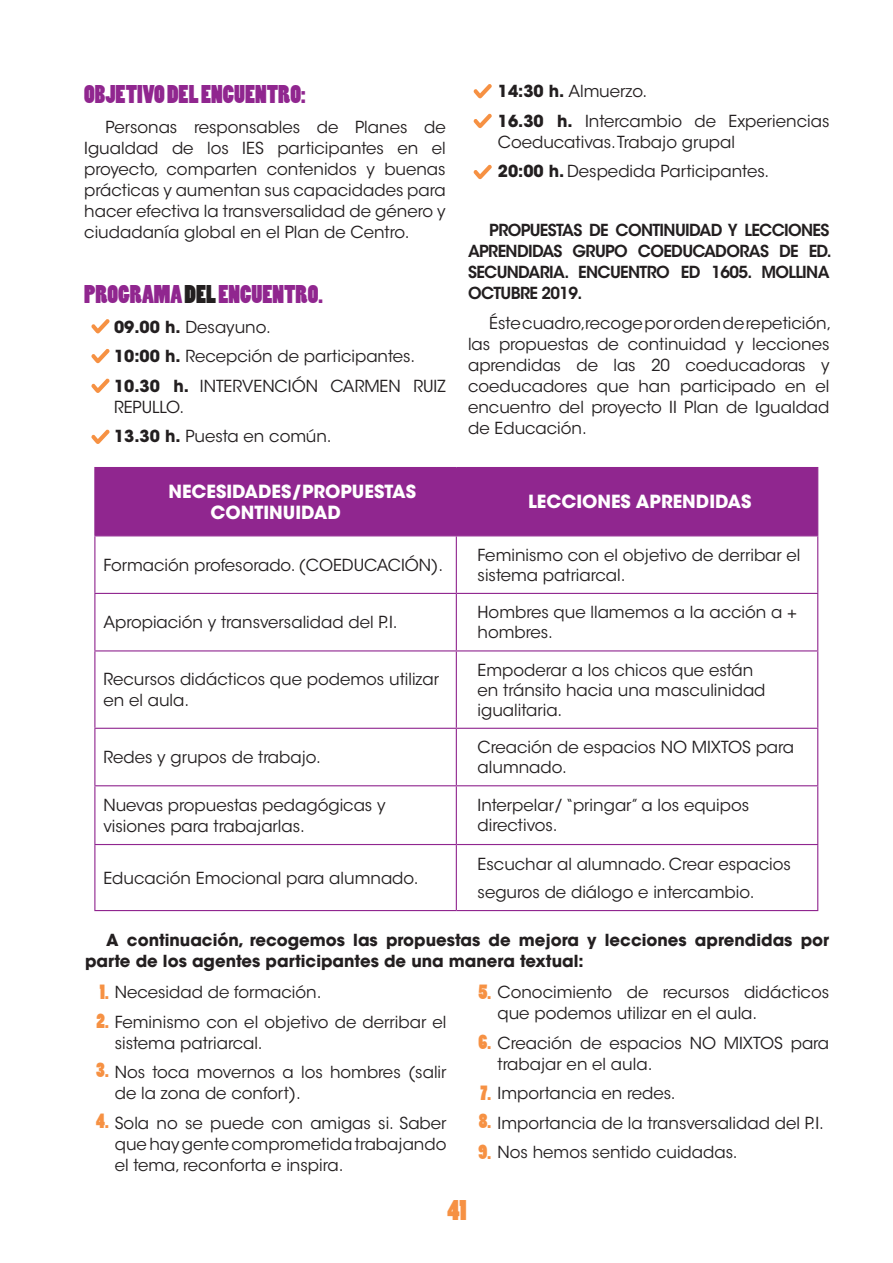
<style>
.page{position:relative;width:893px;height:1263px;background:#fff}
.page>*{position:absolute;margin:0;border:0;box-sizing:border-box;transform-origin:0 0}
.t1{font:27px "Poplar Std";color:#f69143}
.t2{font:24px "Poplar Std";color:#90268f}
.t3{font:19.5px/29.5px "Poplar Std";color:#f69143}
.t4{font:700 18px/21px "ITC Avant Garde Std";color:#fff}
.t5{font:16.5px/21px "ITC Avant Garde Std";color:#231f20}
.t6{font:700 16.5px/21px "ITC Avant Garde Std";color:#231f20}
.t7{font:600 16.5px/21px "ITC Avant Garde Std";letter-spacing:-.04em;color:#231f20}
.s1{color:#231f20}
.s2{font-weight:700}
</style>
<div class="page">
<div style="left:95px;top:468px;width:722px;height:67px;background:#90268f"></div>
<svg style="left:95px;top:536px;width:722px;height:374px"></svg>
<hr style="left:94px;top:467px;width:362px;height:1px;background:#90268f">
<hr style="left:94px;top:468px;width:1px;height:67px;background:#90268f">
<hr style="left:456px;top:467px;width:362px;height:1px;background:#90268f">
<hr style="left:456px;top:468px;width:1px;height:67px;background:#90268f">
<hr style="left:817px;top:468px;width:1px;height:67px;background:#90268f">
<hr style="left:94px;top:535px;width:362px;height:1px;background:#90268f">
<hr style="left:94px;top:536px;width:1px;height:57px;background:#90268f">
<hr style="left:456px;top:535px;width:362px;height:1px;background:#90268f">
<hr style="left:456px;top:536px;width:1px;height:57px;background:#90268f">
<hr style="left:817px;top:536px;width:1px;height:57px;background:#90268f">
<hr style="left:94px;top:593px;width:362px;height:1px;background:#90268f">
<hr style="left:94px;top:594px;width:1px;height:56px;background:#90268f">
<hr style="left:456px;top:593px;width:362px;height:1px;background:#90268f">
<hr style="left:456px;top:594px;width:1px;height:56px;background:#90268f">
<hr style="left:817px;top:594px;width:1px;height:56px;background:#90268f">
<hr style="left:94px;top:650px;width:362px;height:1px;background:#90268f">
<hr style="left:94px;top:651px;width:1px;height:77px;background:#90268f">
<hr style="left:456px;top:650px;width:362px;height:1px;background:#90268f">
<hr style="left:456px;top:651px;width:1px;height:77px;background:#90268f">
<hr style="left:817px;top:651px;width:1px;height:77px;background:#90268f">
<hr style="left:94px;top:728px;width:362px;height:1px;background:#90268f">
<hr style="left:94px;top:729px;width:1px;height:56px;background:#90268f">
<hr style="left:456px;top:728px;width:362px;height:1px;background:#90268f">
<hr style="left:456px;top:729px;width:1px;height:56px;background:#90268f">
<hr style="left:817px;top:729px;width:1px;height:56px;background:#90268f">
<hr style="left:94px;top:785px;width:362px;height:1px;background:#90268f">
<hr style="left:94px;top:786px;width:1px;height:58px;background:#90268f">
<hr style="left:456px;top:785px;width:362px;height:1px;background:#90268f">
<hr style="left:456px;top:786px;width:1px;height:58px;background:#90268f">
<hr style="left:817px;top:786px;width:1px;height:58px;background:#90268f">
<hr style="left:94px;top:844px;width:362px;height:1px;background:#90268f">
<hr style="left:94px;top:845px;width:1px;height:65px;background:#90268f">
<hr style="left:456px;top:844px;width:362px;height:1px;background:#90268f">
<hr style="left:456px;top:845px;width:1px;height:65px;background:#90268f">
<hr style="left:817px;top:845px;width:1px;height:65px;background:#90268f">
<hr style="left:94px;top:910px;width:362px;height:1px;background:#90268f">
<hr style="left:456px;top:910px;width:362px;height:1px;background:#90268f">
<svg style="left:91px;top:319px;width:19px;height:15px"></svg>
<svg style="left:91px;top:349px;width:19px;height:14px"></svg>
<svg style="left:91px;top:378px;width:19px;height:15px"></svg>
<svg style="left:91px;top:429px;width:19px;height:15px"></svg>
<svg style="left:473px;top:84px;width:19px;height:15px"></svg>
<svg style="left:473px;top:113px;width:19px;height:15px"></svg>
<svg style="left:473px;top:164px;width:19px;height:15px"></svg>
<p class="t2" style="left:84px;top:81px;width:223px">OBJETIVO DEL ENCUENTRO:</p>
<p class="t5" style="left:84px;top:117px;width:363px;text-align:justify;text-indent:21px">Personas responsables de Planes de Igualdad de los IES participantes en el proyecto, comparten contenidos y buenas prácticas y aumentan sus capacidades para hacer efectiva la transversalidad de género y ciudadanía global en el Plan de Centro.</p>
<p class="t2" style="left:84px;top:281px;width:240px">PROGRAMA <span class="s1">DEL</span> ENCUENTRO.</p>
<p class="t5" style="left:114px;top:312px;width:333px;line-height:29.5px"><span class="s2">09.00 h.</span> Desayuno.<br><span class="s2">10:00 h.</span> Recepción de participantes.<br><span class="s2">10.30 h.</span> INTERVENCIÓN CARMEN RUIZ</p>
<p class="t5" style="left:114px;top:392px;width:219px;line-height:29.5px">REPULLO.<br><span class="s2">13.30 h.</span> Puesta en común.</p>
<p class="t5" style="left:498px;top:77px;width:333px;line-height:29.5px"><span class="s2">14:30 h.</span> Almuerzo.<br><span class="s2">16.30 h.</span> Intercambio de Experiencias</p>
<p class="t5" style="left:498px;top:127px;width:273px;line-height:29.5px">Coeducativas. Trabajo grupal<br><span class="s2">20:00 h.</span> Despedida Participantes.</p>
<p class="t7" style="left:468px;top:220px;width:365px;text-indent:21px">PROPUESTAS DE CONTINUIDAD Y LECCIONES<br>APRENDIDAS GRUPO COEDUCADORAS DE ED.<br>SECUNDARIA. ENCUENTRO ED 1605. MOLLINA<br>OCTUBRE 2019.</p>
<p class="t5" style="left:468px;top:313px;width:365px;text-align:justify;text-indent:21px">Éste cuadro,recoge por orden de repetición, las propuestas de continuidad y lecciones aprendidas de las 20 coeducadoras y coeducadores que han participado en el encuentro del proyecto II Plan de Igualdad de Educación.</p>
<p class="t4" style="left:210px;top:481px;width:207px;text-indent:-42px">NECESIDADES/PROPUESTAS<br>CONTINUIDAD</p>
<p class="t4" style="left:528px;top:491px;width:13px">lecciones</p>
<p class="t4" style="left:636px;top:491px;width:13px">aprendidas</p>
<p class="t5" style="left:103px;top:554px;width:341px">Formación profesorado. (COEDUCACIÓN).</p>
<p class="t5" style="left:478px;top:545px;width:324px;line-height:19.8px">Feminismo con el objetivo de derribar el sistema patriarcal.</p>
<p class="t5" style="left:103px;top:612px;width:296px">Apropiación y transversalidad del P.I.</p>
<p class="t5" style="left:478px;top:603px;width:321px;line-height:19.8px">Hombres que llamemos a la acción a + hombres.</p>
<p class="t5" style="left:103px;top:669px;width:337px">Recursos didácticos que podemos utilizar en el aula.</p>
<p class="t5" style="left:478px;top:660px;width:289px;line-height:19.8px">Empoderar a los chicos que están en tránsito hacia una masculinidad igualitaria.</p>
<p class="t5" style="left:103px;top:747px;width:219px">Redes y grupos de trabajo.</p>
<p class="t5" style="left:478px;top:738px;width:318px;line-height:19.8px">Creación de espacios NO MIXTOS para alumnado.</p>
<p class="t5" style="left:103px;top:794px;width:284px">Nuevas propuestas pedagógicas y visiones para trabajarlas.</p>
<p class="t5" style="left:478px;top:796px;width:273px;line-height:19.8px">Interpelar/ “pringar” a los equipos directivos.</p>
<p class="t5" style="left:103px;top:867px;width:317px">Educación Emocional para alumnado.</p>
<p class="t5" style="left:478px;top:849px;width:315px;line-height:28.3px">Escuchar al alumnado. Crear espacios seguros de diálogo e intercambio.</p>
<p class="t6" style="left:85px;top:929px;width:746px;text-indent:21px">A continuación, recogemos las propuestas de mejora y lecciones aprendidas por parte de los agentes participantes de una manera textual:</p>
<p class="t3" style="left:97px;top:978px;width:13px">1.<br>2.</p>
<p class="t3" style="left:96px;top:1056px;width:14px">3.</p>
<p class="t3" style="left:96px;top:1107px;width:14px">4.</p>
<p class="t3" style="left:478px;top:978px;width:14px">5.</p>
<p class="t3" style="left:479px;top:1028px;width:14px">6.</p>
<p class="t3" style="left:479px;top:1079px;width:14px;line-height:28px">7.<br>8.</p>
<p class="t3" style="left:479px;top:1138px;width:14px">9.</p>
<p class="t5" style="left:115px;top:977px;width:333px;line-height:29.5px">Necesidad de formación.<br>Feminismo con el objetivo de derribar el</p>
<p class="t5" style="left:115px;top:1028px;width:333px;line-height:29.5px">sistema patriarcal.<br>Nos toca movernos a los hombres (salir</p>
<p class="t5" style="left:115px;top:1078px;width:333px;line-height:29.5px">de la zona de confort).<br>Sola no se puede con amigas si. Saber</p>
<p class="t5" style="left:115px;top:1133px;width:333px">que hay gente comprometida trabajando el tema, reconforta e inspira.</p>
<p class="t5" style="left:497px;top:982px;width:333px">Conocimiento de recursos didácticos que podemos utilizar en el aula.</p>
<p class="t5" style="left:497px;top:1032px;width:333px">Creación de espacios NO MIXTOS para trabajar en el aula.</p>
<p class="t5" style="left:497px;top:1078px;width:328px;line-height:29.5px">Importancia en redes.<br>Importancia de la transversalidad del P.I.<br>Nos hemos sentido cuidadas.</p>
<p class="t1" style="left:447px;top:1195px;width:21px">41</p>
</div>
